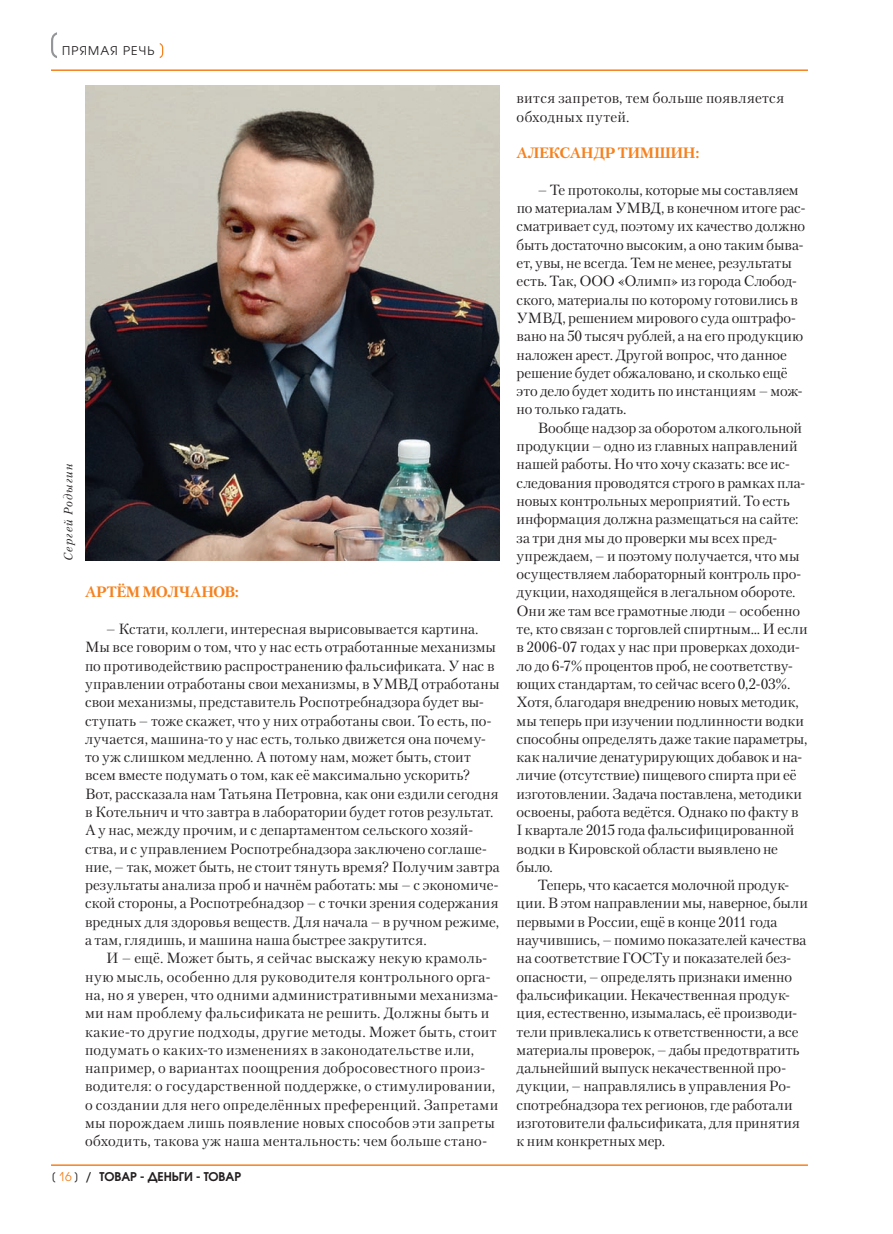
<style>
.page{position:relative;width:893px;height:1234px;background:#fff}
.page>*{position:absolute;margin:0;border:0;box-sizing:border-box;transform-origin:0 0}
.t1{font:700 15px "Petersburg C";letter-spacing:-.015em;color:#f58220}
.t2{font:14.7px/18.3px "Petersburg C";letter-spacing:.005em;color:#231f20}
.t3{font:14.7px/18.3px "Petersburg C";letter-spacing:.025em;color:#231f20}
.t4{font:600 12px "Avant Garde Gothic C";color:#231f20}
.t5{font:italic 12px "Petersburg C";letter-spacing:.1em;color:#231f20}
.t6{font:12px "Avant Garde Gothic C";letter-spacing:.1em;color:#231f20}
.s1{font-weight:400}
.s2{font-weight:400;color:#f58220}
</style>
<div class="page">
<hr style="left:51px;top:69px;width:757px;height:2px;background:#f58220">
<hr style="left:51px;top:1164px;width:757px;height:1px;background:#f58220">
<svg style="left:51px;top:32px;width:6px;height:26px"></svg>
<svg style="left:160px;top:43px;width:3px;height:15px"></svg>
<img style="left:85px;top:85px;width:415px;height:475px">
<p class="t6" style="left:62px;top:44px;width:94px">ПРЯМАЯ РЕЧЬ</p>
<p class="t5" style="left:61px;top:560px;width:98px;rotate:-90deg">Сергей Родыгин</p>
<p class="t1" style="left:85px;top:582px;width:156px">АРТЁМ МОЛЧАНОВ:</p>
<p class="t2" style="left:85px;top:619px;width:416px;text-indent:21px">– Кстати, коллеги, интересная вырисовывается картина.<br>Мы все говорим о том, что у нас есть отработанные механизмы по противодействию распространению фальсификата. У нас в управлении отработаны свои механизмы, в УМВД отработаны свои механизмы, представитель Роспотребнадзора будет вы&shy;ступать – тоже скажет, что у них отработаны свои. То есть, по&shy;лучается, машина-то у нас есть, только движется она почему&shy;то уж слишком медленно. А потому нам, может быть, стоит всем вместе подумать о том, как её максимально ускорить?<br>Вот, рассказала нам Татьяна Петровна, как они ездили сегодня в Котельнич и что завтра в лаборатории будет готов результат.<br>А у нас, между прочим, и с департаментом сельского хозяй&shy;ства, и с управлением Роспотребнадзора заключено соглаше&shy;ние, – так, может быть, не стоит тянуть время? Получим завтра результаты анализа проб и начнём работать: мы – с экономиче&shy;ской стороны, а Роспотребнадзор – с точки зрения содержания вредных для здоровья веществ. Для начала – в ручном режиме, а там, глядишь, и машина наша быстрее закрутится.</p>
<p class="t3" style="left:85px;top:948px;width:415px;text-indent:21px">И – ещё. Может быть, я сейчас выскажу некую крамоль&shy;ную мысль, особенно для руководителя контрольного орга&shy;на, но я уверен, что одними административными механизма&shy;ми нам проблему фальсификата не решить. Должны быть и какие-то другие подходы, другие методы. Может быть, стоит подумать о каких-то изменениях в законодательстве или, например, о вариантах поощрения добросовестного произ&shy;водителя: о государственной поддержке, о стимулировании, о создании для него определённых преференций. Запретами мы порождаем лишь появление новых способов эти запреты обходить, такова уж наша ментальность: чем больше стано-</p>
<p class="t4" style="left:51px;top:1168px;width:191px"><span class="s1">[</span> <span class="s2">16</span> <span class="s1">]</span> / ТОВАР - ДЕНЬГИ - ТОВАР</p>
<p class="t3" style="left:517px;top:89px;width:269px">вится запретов, тем больше появляется обходных путей.</p>
<p class="t1" style="left:517px;top:144px;width:185px">АЛЕКСАНДР ТИМШИН:</p>
<p class="t2" style="left:517px;top:180px;width:291px;text-indent:21px">– Те протоколы, которые мы составляем по материалам УМВД, в конечном итоге рас&shy;сматривает суд, поэтому их качество должно быть достаточно высоким, а оно таким быва&shy;ет, увы, не всегда. Тем не менее, результаты есть. Так, ООО «Олимп» из города Слобод&shy;ского, материалы по которому готовились в УМВД, решением мирового суда оштрафо&shy;вано на 50 тысяч рублей, а на его продукцию наложен арест. Другой вопрос, что данное решение будет обжаловано, и сколько ещё это дело будет ходить по инстанциям – мож&shy;но только гадать.</p>
<p class="t2" style="left:517px;top:418px;width:293px;text-indent:21px">Вообще надзор за оборотом алкогольной продукции – одно из главных направлений нашей работы. Но что хочу сказать: все ис&shy;следования проводятся строго в рамках пла&shy;новых контрольных мероприятий. То есть информация должна размещаться на сайте: за три дня мы до проверки мы всех пред&shy;упреждаем, – и поэтому получается, что мы осуществляем лабораторный контроль про&shy;дукции, находящейся в легальном обороте.<br>Они же там все грамотные люди – особенно те, кто связан с торговлей спиртным... И если в 2006-07 годах у нас при проверках доходи&shy;ло до 6-7% процентов проб, не соответству&shy;ющих стандартам, то сейчас всего 0,2-03%.<br>Хотя, благодаря внедрению новых методик, мы теперь при изучении подлинности водки способны определять даже такие параметры, как наличие денатурирующих добавок и на&shy;личие (отсутствие) пищевого спирта при её изготовлении. Задача поставлена, методики освоены, работа ведётся. Однако по факту в I квартале 2015 года фальсифицированной водки в Кировской области выявлено не было.</p>
<p class="t2" style="left:517px;top:875px;width:293px;text-indent:21px">Теперь, что касается молочной продук&shy;ции. В этом направлении мы, наверное, были первыми в России, ещё в конце 2011 года научившись, – помимо показателей качества на соответствие ГОСТу и показателей без&shy;опасности, – определять признаки именно фальсификации. Некачественная продук&shy;ция, естественно, изымалась, её производи&shy;тели привлекались к ответственности, а все материалы проверок, – дабы предотвратить дальнейший выпуск некачественной про&shy;дукции, – направлялись в управления Ро&shy;спотребнадзора тех регионов, где работали изготовители фальсификата, для принятия к ним конкретных мер.</p>
</div>
